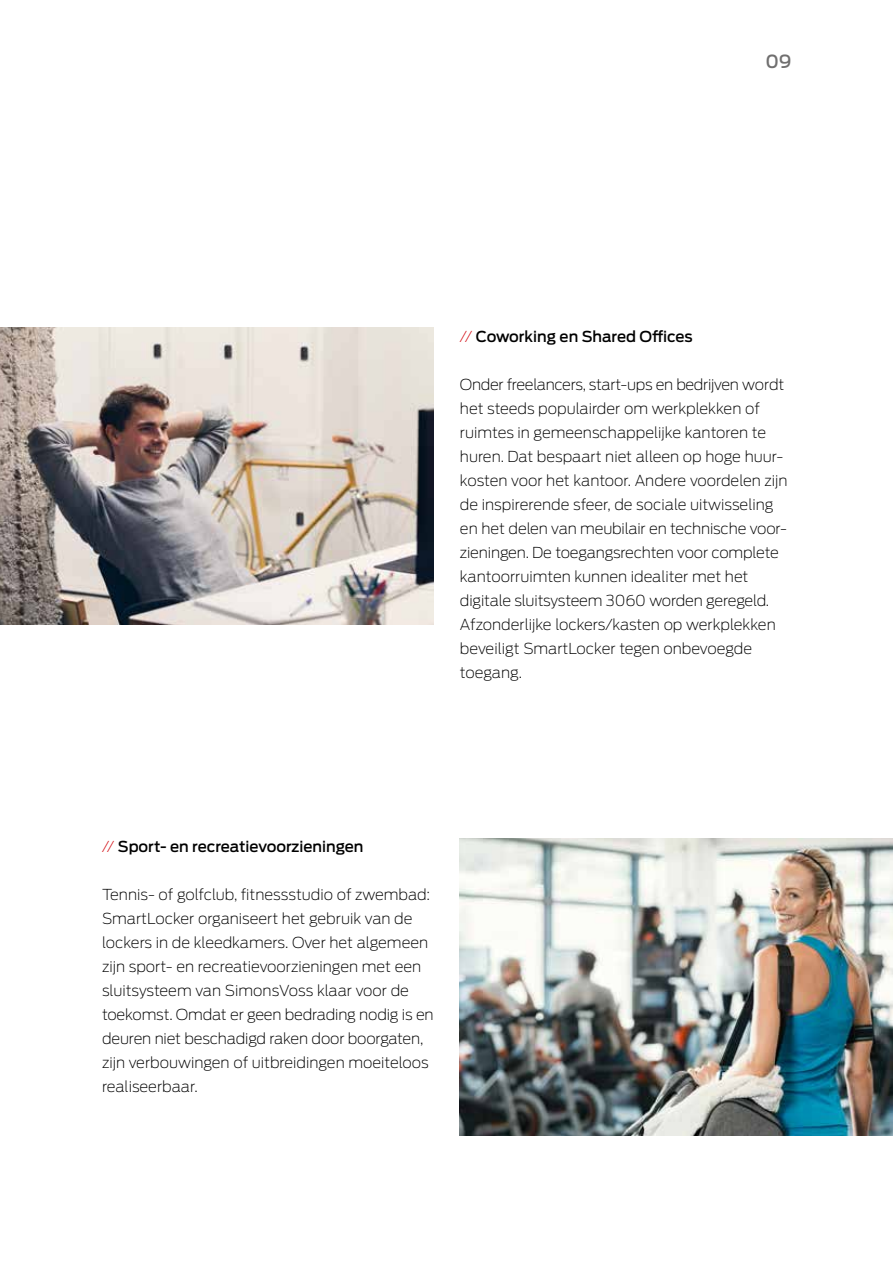
<style>
.page{position:relative;width:893px;height:1263px;background:#fff}
.page>*{position:absolute;margin:0;border:0;box-sizing:border-box;transform-origin:0 0}
.t1{font:500 18px "Antenna";color:#706f6f}
.t2{font:200 15px/24px "Antenna";letter-spacing:-.005em;color:#000}
.t3{font:500 15px "Antenna";color:#000}
.s1{font-weight:200;color:#d20a11}
</style>
<div class="page">
<img style="left:0;top:327px;width:434px;height:297px">
<img style="left:459px;top:838px;width:434px;height:297px">
<p class="t1" style="left:765px;top:49px;width:28px">09</p>
<p class="t3" style="left:460px;top:326px;width:234px"><span class="s1">//</span> Coworking en Shared Offices</p>
<p class="t2" style="left:460px;top:372px;width:329px">Onder freelancers, start-ups en bedrijven wordt het steeds populairder om werkplekken of ruimtes in gemeenschappelijke kantoren te huren. Dat bespaart niet alleen op hoge huur&shy;kosten voor het kantoor. Andere voordelen zijn de inspirerende sfeer, de sociale uitwisseling en het delen van meubilair en technische voor&shy;zieningen. De toegangsrechten voor complete kantoorruimten kunnen idealiter met het digitale sluitsysteem 3060 worden geregeld.<br>Afzonderlijke lockers/kasten op werkplekken beveiligt SmartLocker tegen onbevoegde toegang.</p>
<p class="t3" style="left:102px;top:836px;width:263px"><span class="s1">//</span> Sport- en recreatievoorzieningen</p>
<p class="t2" style="left:102px;top:882px;width:333px">Tennis- of golfclub, fitnessstudio of zwembad:<br>SmartLocker organiseert het gebruik van de lockers in de kleedkamers. Over het algemeen zijn sport- en recreatievoorzieningen met een sluitsysteem van SimonsVoss klaar voor de toekomst. Omdat er geen bedrading nodig is en deuren niet beschadigd raken door boorgaten, zijn verbouwingen of uitbreidingen moeiteloos realiseerbaar.</p>
</div>
